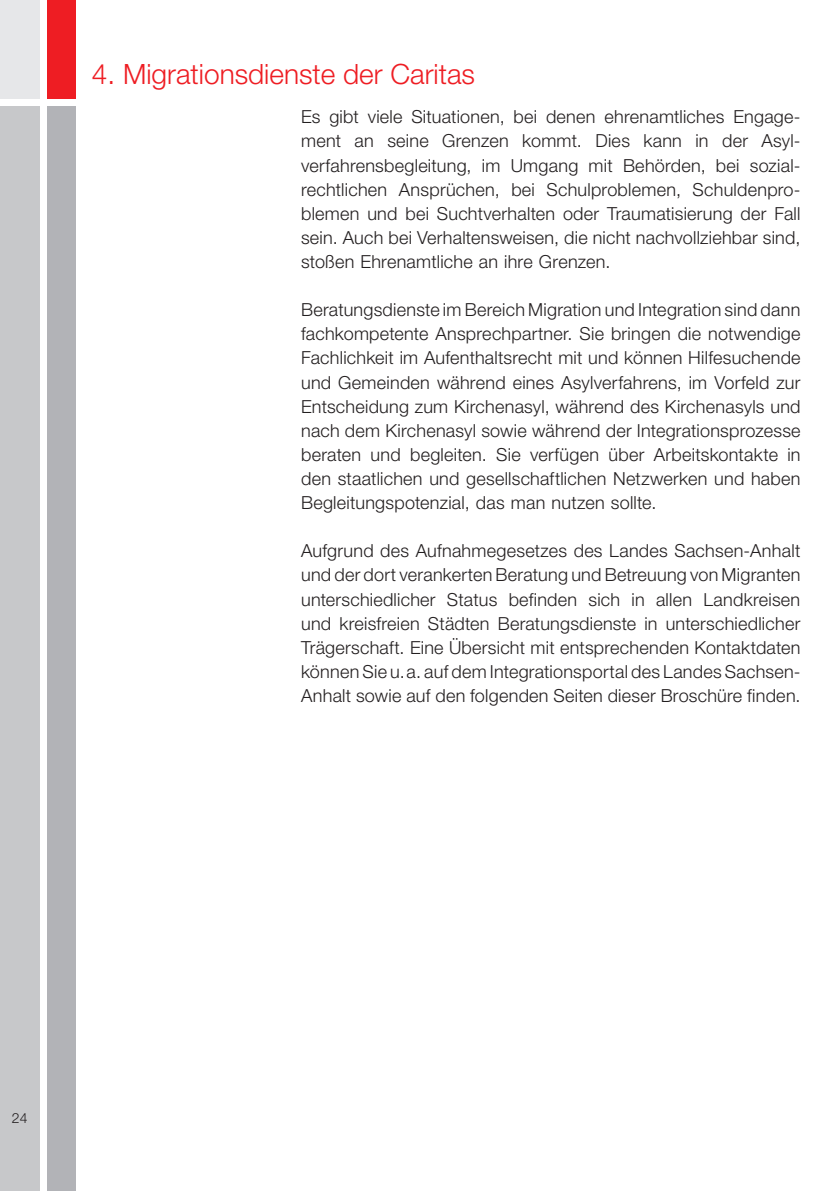
<style>
.page{position:relative;width:840px;height:1191px;background:#fff}
.page>*{position:absolute;margin:0;border:0;box-sizing:border-box;transform-origin:0 0}
.t1{font:300 28px "Helvetica Neue LT";color:#ee1d23}
.t2{font:300 18px/24.2px "Helvetica Neue LT";letter-spacing:.015em;color:#231f20;text-align:justify}
.t3{font:300 14px "Helvetica Neue LT";color:#231f20}
</style>
<div class="page">
<div style="left:0;top:0;width:40px;height:99px;background:#e6e7e9"></div>
<div style="left:0;top:106px;width:40px;height:1085px;background:#c7c8ca"></div>
<div style="left:47px;top:0;width:28px;height:99px;background:#ee1d23"></div>
<div style="left:47px;top:106px;width:28px;height:1085px;background:#b2b3b7"></div>
<h1 class="t1" style="left:92px;top:64px;width:384px">4. Migrationsdienste der Caritas</h1>
<p class="t2" style="left:301px;top:107px;width:500px">Es gibt viele Situationen, bei denen ehrenamtliches Engage&shy;ment an seine Grenzen kommt. Dies kann in der Asyl&shy;verfahrensbegleitung, im Umgang mit Behörden, bei sozial&shy;rechtlichen Ansprüchen, bei Schulproblemen, Schuldenpro&shy;blemen und bei Suchtverhalten oder Traumatisierung der Fall sein. Auch bei Verhaltensweisen, die nicht nachvollziehbar sind, stoßen Ehrenamtliche an ihre Grenzen.</p>
<p class="t2" style="left:301px;top:299px;width:500px">Beratungsdienste im Bereich Migration und Integration sind dann fachkompetente Ansprechpartner. Sie bringen die notwendige Fachlichkeit im Aufenthaltsrecht mit und können Hilfesuchende und Gemeinden während eines Asylverfahrens, im Vorfeld zur Entscheidung zum Kirchenasyl, während des Kirchenasyls und nach dem Kirchenasyl sowie während der Integrationsprozesse beraten und begleiten. Sie verfügen über Arbeitskontakte in den staatlichen und gesellschaftlichen Netzwerken und haben Begleitungspotenzial, das man nutzen sollte.</p>
<p class="t2" style="left:301px;top:540px;width:500px">Aufgrund des Aufnahmegesetzes des Landes Sachsen-Anhalt und der dort verankerten Beratung und Betreuung von Migranten unterschiedlicher Status befinden sich in allen Landkreisen und kreisfreien Städten Beratungsdienste in unterschiedlicher Trägerschaft. Eine Übersicht mit entsprechenden Kontaktdaten können Sie u.a. auf dem Integrationsportal des Landes Sachsen-Anhalt sowie auf den folgenden Seiten dieser Broschüre finden.</p>
<p class="t3" style="left:12px;top:1112px;width:17px">24</p>
</div>
